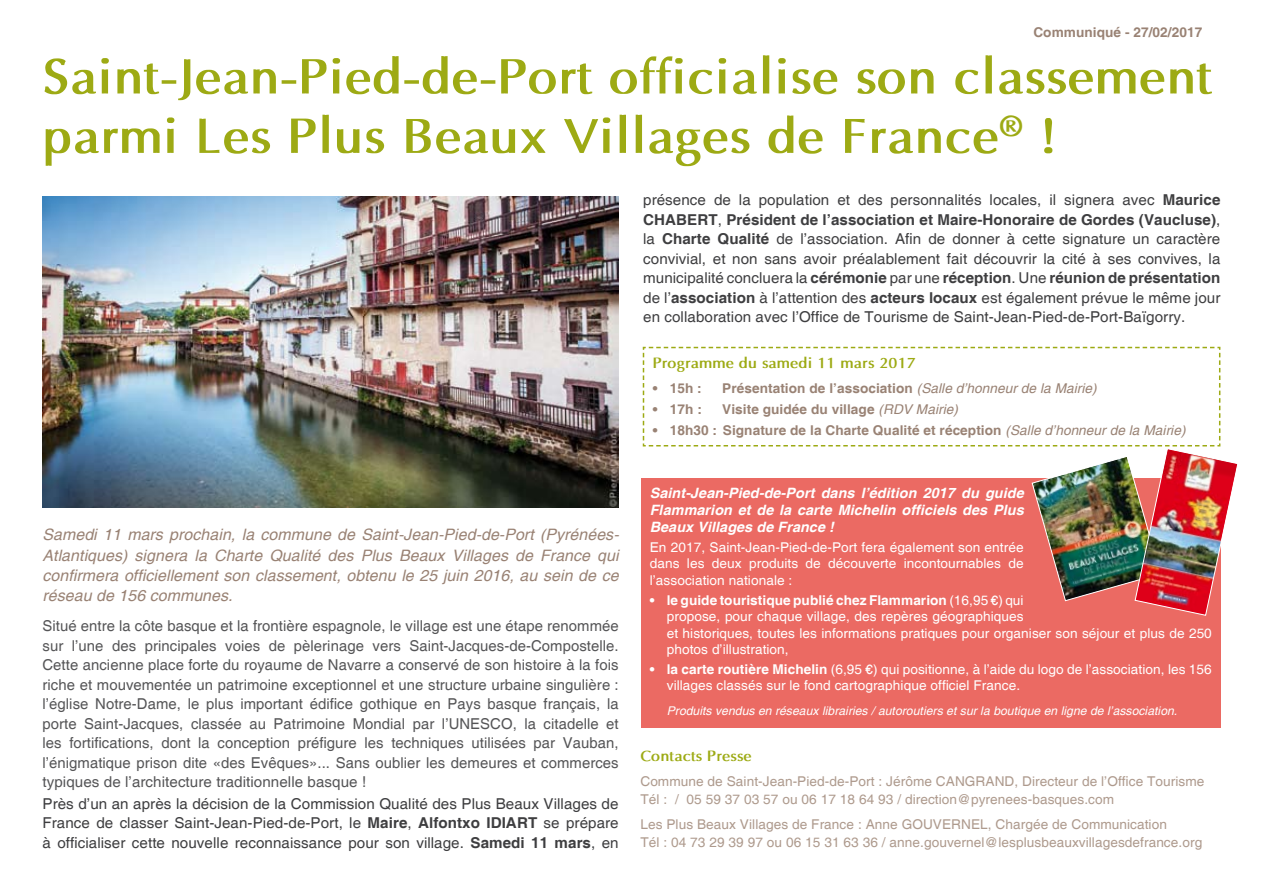
<style>
.page{position:relative;width:1263px;height:893px;background:#fff}
.page>*{position:absolute;margin:0;border:0;box-sizing:border-box;transform-origin:0 0}
.t1{font:700 49.5px/59.4px "Optima";letter-spacing:.005em;color:#9daa14}
.t2{font:italic 15.75px/20.2px "Helvetica";letter-spacing:.005em;color:#998274;text-align:justify}
.t3{font:15px/19.5px "Helvetica";letter-spacing:.005em;color:#3e3e40;text-align:justify}
.t4{font:15px/19.5px "Helvetica";letter-spacing:.005em;color:#555557;text-align:justify}
.t5{font:700 15px "Optima";letter-spacing:.005em;color:#9daa14}
.t6{font:italic 700 14.25px/17.1px "Helvetica";letter-spacing:.005em;color:#fff;text-align:justify}
.t7{font:13.5px/16.2px "Helvetica";letter-spacing:.005em;color:#fff}
.t8{font:13.5px/18.3px "Helvetica";letter-spacing:.005em;color:#ae9a8d}
.t9{font:700 13.5px/20.7px "Helvetica";letter-spacing:.005em;color:#998274}
.t10{font:700 13.5px "Helvetica";color:#fff}
.t11{font:italic 12px "Helvetica";letter-spacing:.005em;color:#fff}
.s1{font-weight:700}
.s2{font-weight:400;font-style:italic}
</style>
<div class="page">
<img style="left:43px;top:197px;width:575px;height:310px">
<div style="left:641px;top:479px;width:579px;height:249px;background:#eb6a63"></div>
<svg style="left:643px;top:347px;width:595px;height:269px"></svg>
<p class="t9" style="left:1033px;top:23px;width:170px">Communiqué - 27/02/2017</p>
<h1 class="t1" style="left:43px;top:47px;width:1171px">Saint-Jean-Pied-de-Port officialise son classement parmi Les Plus Beaux Villages de France<sup>®</sup> !</h1>
<p class="t3" style="left:643px;top:191px;width:579px">présence de la population et des personnalités locales, il signera avec <span class="s1">Maurice CHABERT</span>, <span class="s1">Président de l’association et Maire-Honoraire de Gordes (Vaucluse)</span>, la <span class="s1">Charte Qualité</span> de l’association. Afin de donner à cette signature un caractère convivial, et non sans avoir préalablement fait découvrir la cité à ses convives, la municipalité concluera la <span class="s1">cérémonie</span> par une <span class="s1">réception</span>. Une <span class="s1">réunion de présentation </span>de l’<span class="s1">association</span> à l’attention des <span class="s1">acteurs locaux</span> est également prévue le même jour en collaboration avec l’Office de Tourisme de Saint-Jean-Pied-de-Port-Baïgorry.</p>
<p class="t2" style="left:43px;top:525px;width:578px">Samedi 11 mars prochain, la commune de Saint-Jean-Pied-de-Port (Pyrénées-Atlantiques) signera la Charte Qualité des Plus Beaux Villages de France qui confirmera officiellement son classement, obtenu le 25 juin 2016, au sein de ce réseau de 156 communes.</p>
<p class="t4" style="left:43px;top:617px;width:578px">Situé entre la côte basque et la frontière espagnole, le village est une étape renommée sur l’une des principales voies de pèlerinage vers Saint-Jacques-de-Compostelle.<br>Cette ancienne place forte du royaume de Navarre a conservé de son histoire à la fois riche et mouvementée un patrimoine exceptionnel et une structure urbaine singulière : l’église Notre-Dame, le plus important édifice gothique en Pays basque français, la porte Saint-Jacques, classée au Patrimoine Mondial par l’UNESCO, la citadelle et les fortifications, dont la conception préfigure les techniques utilisées par Vauban, l’énigmatique prison dite «des Evêques»... Sans oublier les demeures et commerces typiques de l’architecture traditionnelle basque !</p>
<p class="t3" style="left:43px;top:794px;width:578px">Près d’un an après la décision de la Commission Qualité des Plus Beaux Villages de France de classer Saint-Jean-Pied-de-Port, le <span class="s1">Maire</span>, <span class="s1">Alfontxo IDIART</span> se prépare à officialiser cette nouvelle reconnaissance pour son village. <span class="s1">Samedi 11 mars</span>, en</p>
<p class="t5" style="left:653px;top:354px;width:265px">Programme du samedi 11 mars 2017</p>
<p class="t9" style="left:670px;top:379px;width:34px">15h :</p>
<p class="t9" style="left:722px;top:379px;width:376px">Présentation de l’association <span class="s2">(Salle d’honneur de la Mairie)</span></p>
<p class="t9" style="left:670px;top:400px;width:34px">17h :</p>
<p class="t9" style="left:653px;top:379px;width:6px;text-align:justify">• • •</p>
<p class="t9" style="left:670px;top:400px;width:517px;text-indent:52px">Visite guidée du village <span class="s2">(RDV Mairie)<br></span>18h30 : Signature de la Charte Qualité et réception <span class="s2">(Salle d’honneur de la Mairie)</span></p>
<p class="t6" style="left:650px;top:485px;width:375px">Saint-Jean-Pied-de-Port dans l’édition 2017 du guide Flammarion et de la carte Michelin officiels des Plus Beaux Villages de France !</p>
<p class="t7" style="left:650px;top:540px;width:375px;text-align:justify">En 2017, Saint-Jean-Pied-de-Port fera également son entrée dans les deux produits de découverte incontournables de l’association nationale :</p>
<p class="t7" style="left:667px;top:593px;width:547px"><span class="s1">le guide touristique publié chez Flammarion</span> (16,95 €) qui<br>propose, pour chaque village, des repères géographiques<br>et historiques, toutes les informations pratiques pour organiser son séjour et plus de 250 photos d’illustration,</p>
<p class="t7" style="left:667px;top:662px;width:546px"><span class="s1">la carte routière Michelin</span> (6,95 €) qui positionne, à l’aide du logo de l’association, les 156 villages classés sur le fond cartographique officiel France.</p>
<p class="t11" style="left:667px;top:704px;width:512px">Produits vendus en réseaux librairies / autoroutiers et sur la boutique en ligne de l’association.</p>
<p class="t10" style="left:650px;top:592px;width:6px">•</p>
<p class="t10" style="left:650px;top:661px;width:6px">•</p>
<p class="t5" style="left:640px;top:747px;width:113px">Contacts Presse</p>
<p class="t8" style="left:640px;top:772px;width:566px">Commune de Saint-Jean-Pied-de-Port : Jérôme CANGRAND, Directeur de l’Office Tourisme<br>Tél : / 05 59 37 03 57 ou 06 17 18 64 93 / direction@pyrenees-basques.com</p>
<p class="t8" style="left:640px;top:815px;width:563px">Les Plus Beaux Villages de France : Anne GOUVERNEL, Chargée de Communication<br>Tél : 04 73 29 39 97 ou 06 15 31 63 36 / anne.gouvernel@lesplusbeauxvillagesdefrance.org</p>
</div>
